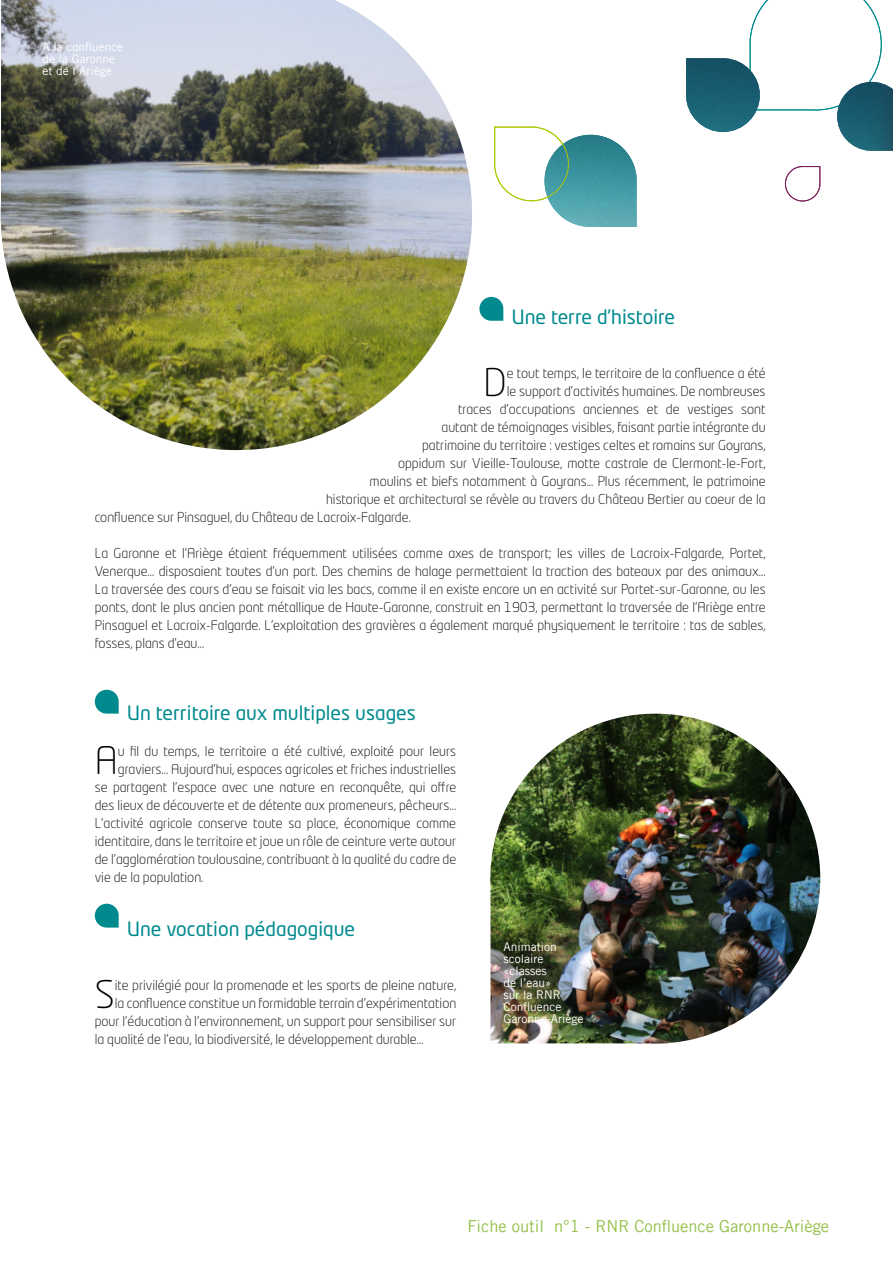
<style>
.page{position:relative;width:893px;height:1263px;background:#fff}
.page>*{position:absolute;margin:0;border:0;box-sizing:border-box;transform-origin:0 0}
.t1{font:300 37.8px "Neo Tech Std";color:#000}
.t2{font:19.5px "Neo Tech Std";color:#008a8e}
.t3{font:16.5px "Trade Gothic LT";color:#93c048}
.t4{font:300 13.5px/18px "Neo Tech Std";color:#000;text-align:justify}
.t5{font:12px/12px "Trade Gothic LT";color:#fff}
</style>
<div class="page">
<img style="left:549px;top:58px;width:344px;height:169px">
<img style="left:490px;top:714px;width:330px;height:329px">
<svg style="left:95px;top:904px;width:24px;height:23px"></svg>
<img style="left:1px;top:0;width:471px;height:450px">
<svg style="left:749px;top:0;width:133px;height:111px"></svg>
<svg style="left:785px;top:165px;width:36px;height:37px"></svg>
<svg style="left:494px;top:126px;width:75px;height:76px"></svg>
<svg style="left:95px;top:690px;width:24px;height:24px"></svg>
<svg style="left:479px;top:297px;width:24px;height:24px"></svg>
<p class="t5" style="left:43px;top:41px;width:82px">A la confluence de la Garonne et de l’Ariège</p>
<h2 class="t2" style="left:512px;top:305px;width:165px">Une terre d’histoire</h2>
<h1 class="t1" style="left:484px;top:360px;width:25px">D</h1>
<p class="t4" style="left:507px;top:364px;width:260px">e tout temps, le territoire de la confluence a été</p>
<p class="t4" style="left:507px;top:382px;width:260px">le support d’activités humaines. De nombreuses</p>
<p class="t4" style="left:458px;top:400px;width:309px">traces d’occupations anciennes et de vestiges sont</p>
<p class="t4" style="left:442px;top:418px;width:325px">autant de témoignages visibles, faisant partie intégrante du</p>
<p class="t4" style="left:422px;top:436px;width:345px">patrimoine du territoire : vestiges celtes et romains sur Goyrans,</p>
<p class="t4" style="left:398px;top:454px;width:369px">oppidum sur Vieille-Toulouse, motte castrale de Clermont-le-Fort,</p>
<p class="t4" style="left:370px;top:472px;width:398px">moulins et biefs notamment à Goyrans... Plus récemment, le patrimoine</p>
<p class="t4" style="left:326px;top:490px;width:441px">historique et architectural se révèle au travers du Château Bertier au coeur de la</p>
<p class="t4" style="left:95px;top:508px;width:318px">confluence sur Pinsaguel, du Château de Lacroix-Falgarde.</p>
<p class="t4" style="left:95px;top:544px;width:672px">La Garonne et l’Ariège étaient fréquemment utilisées comme axes de transport; les villes de Lacroix-Falgarde, Portet, Venerque… disposaient toutes d’un port. Des chemins de halage permettaient la traction des bateaux par des animaux… La traversée des cours d’eau se faisait via les bacs, comme il en existe encore un en activité sur Portet-sur-Garonne, ou les ponts, dont le plus ancien pont métallique de Haute-Garonne, construit en 1903, permettant la traversée de l’Ariège entre Pinsaguel et Lacroix-Falgarde. L’exploitation des gravières a également marqué physiquement le territoire : tas de sables, fosses, plans d’eau…</p>
<h2 class="t2" style="left:127px;top:701px;width:290px">Un territoire aux multiples usages</h2>
<h1 class="t1" style="left:95px;top:738px;width:25px">A</h1>
<p class="t4" style="left:118px;top:742px;width:340px">u fil du temps, le territoire a été cultivé, exploité pour leurs</p>
<p class="t4" style="left:118px;top:760px;width:340px">graviers... Aujourd’hui, espaces agricoles et friches industrielles</p>
<p class="t4" style="left:95px;top:778px;width:363px">se partagent l’espace avec une nature en reconquête, qui offre</p>
<p class="t4" style="left:95px;top:796px;width:363px">des lieux de découverte et de détente aux promeneurs, pêcheurs…</p>
<p class="t4" style="left:95px;top:814px;width:363px">L’activité agricole conserve toute sa place, économique comme</p>
<p class="t4" style="left:95px;top:832px;width:363px">identitaire, dans le territoire et joue un rôle de ceinture verte autour</p>
<p class="t4" style="left:95px;top:850px;width:363px">de l’agglomération toulousaine, contribuant à la qualité du cadre de</p>
<p class="t4" style="left:95px;top:868px;width:110px">vie de la population.</p>
<h2 class="t2" style="left:127px;top:917px;width:229px">Une vocation pédagogique</h2>
<h1 class="t1" style="left:95px;top:972px;width:21px">S</h1>
<p class="t4" style="left:115px;top:976px;width:343px">ite privilégié pour la promenade et les sports de pleine nature,</p>
<p class="t4" style="left:115px;top:994px;width:343px">la confluence constitue un formidable terrain d’expérimentation</p>
<p class="t4" style="left:95px;top:1012px;width:363px">pour l’éducation à l’environnement, un support pour sensibiliser sur</p>
<p class="t4" style="left:95px;top:1030px;width:330px">la qualité de l’eau, la biodiversité, le développement durable…</p>
<p class="t5" style="left:503px;top:941px;width:82px">Animation scolaire «classes<br>de l’eau»<br>sur la RNR<br>Confluence<br>Garonne-Ariège</p>
<p class="t3" style="left:467px;top:1216px;width:363px">Fiche outil n°1 - RNR Confluence Garonne-Ariège</p>
</div>
